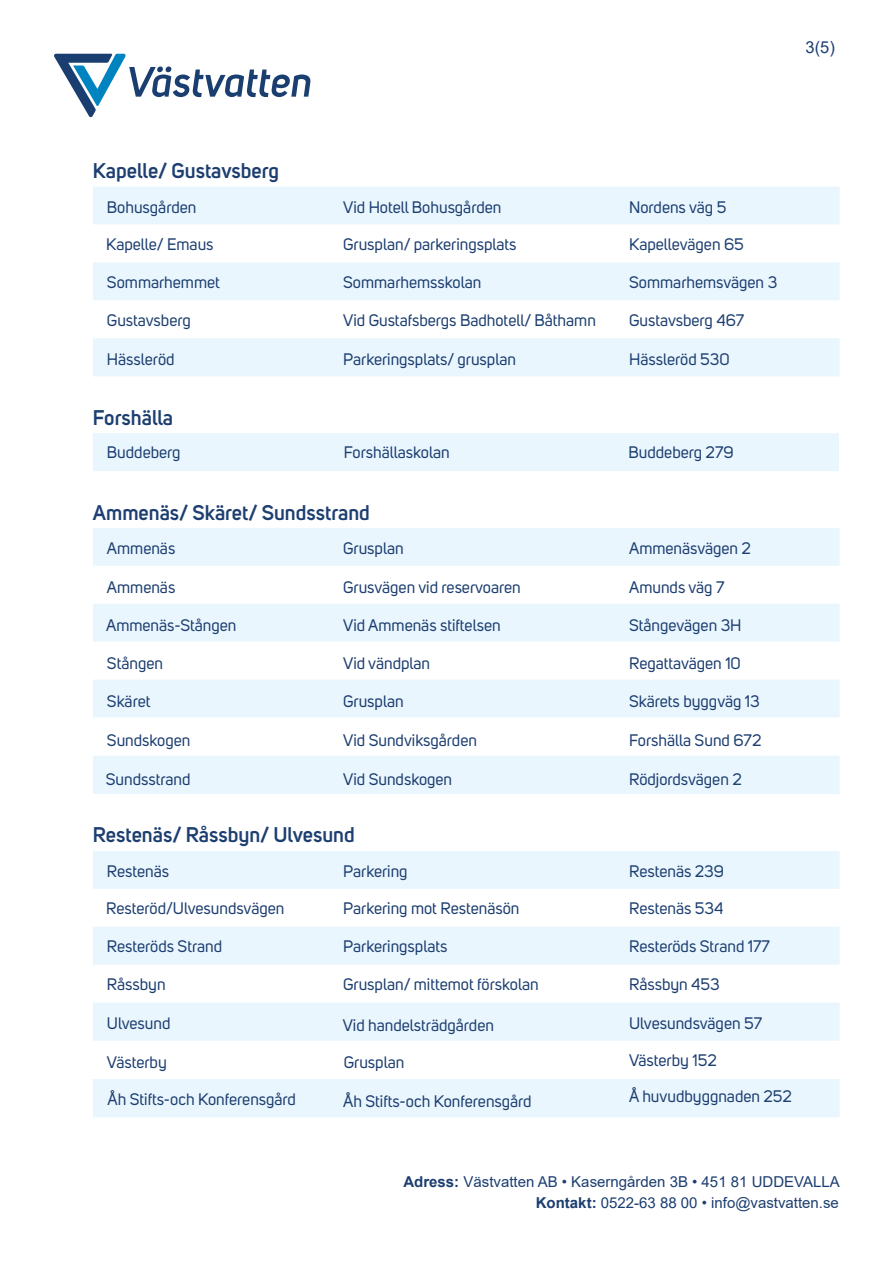
<style>
.page{position:relative;width:893px;height:1263px;background:#fff}
.page>*{position:absolute;margin:0;border:0;box-sizing:border-box;transform-origin:0 0}
.t1{font:600 21px "Uni Sans";color:#1c3e70}
.t2{font:16.5px "Uni Sans";color:#1c3e70}
.t3{font:16.5px "Arial";color:#1c3e70}
.t4{font:15px/21px "Arial";color:#1c3e70;text-align:right}
.s1{font-weight:700}
</style>
<div class="page">
<svg style="left:54px;top:54px;width:256px;height:63px"></svg>
<svg style="left:93px;top:187px;width:747px;height:189px;fill:#eaf6fe"></svg>
<div style="left:93px;top:433px;width:746px;height:38px;background:#eaf6fe"></div>
<svg style="left:93px;top:851px;width:747px;height:190px;fill:#eaf6fe"></svg>
<div style="left:93px;top:1079px;width:747px;height:38px;background:#eaf6fe"></div>
<div style="left:93px;top:528px;width:747px;height:38px;background:#eaf6fe"></div>
<div style="left:93px;top:604px;width:747px;height:38px;background:#eaf6fe"></div>
<svg style="left:93px;top:680px;width:747px;height:114px;fill:#eaf6fe"></svg>
<p class="t3" style="left:805px;top:35px;width:31px">3(5)</p>
<p class="t1" style="left:93px;top:158px;width:188px">Kapelle/ Gustavsberg</p>
<p class="t2" style="left:107px;top:197px;width:91px">Bohusgården</p>
<p class="t2" style="left:343px;top:197px;width:160px">Vid Hotell Bohusgården</p>
<p class="t2" style="left:629px;top:197px;width:99px">Nordens väg 5</p>
<p class="t2" style="left:106px;top:235px;width:109px">Kapelle/ Emaus</p>
<p class="t2" style="left:343px;top:235px;width:175px">Grusplan/ parkeringsplats</p>
<p class="t2" style="left:629px;top:235px;width:116px">Kapellevägen 65</p>
<p class="t2" style="left:107px;top:273px;width:114px">Sommarhemmet</p>
<p class="t2" style="left:343px;top:273px;width:140px">Sommarhemsskolan</p>
<p class="t2" style="left:629px;top:273px;width:150px">Sommarhemsvägen 3</p>
<p class="t2" style="left:107px;top:311px;width:85px">Gustavsberg</p>
<p class="t2" style="left:343px;top:311px;width:254px">Vid Gustafsbergs Badhotell/ Båthamn</p>
<p class="t2" style="left:629px;top:311px;width:117px">Gustavsberg 467</p>
<p class="t2" style="left:107px;top:349px;width:69px">Hässleröd</p>
<p class="t2" style="left:343px;top:349px;width:174px">Parkeringsplats/ grusplan</p>
<p class="t2" style="left:629px;top:349px;width:102px">Hässleröd 530</p>
<p class="t1" style="left:93px;top:405px;width:82px">Forshälla</p>
<p class="t2" style="left:107px;top:442px;width:75px">Buddeberg</p>
<p class="t2" style="left:344px;top:442px;width:107px">Forshällaskolan</p>
<p class="t2" style="left:628px;top:442px;width:107px">Buddeberg 279</p>
<p class="t1" style="left:93px;top:500px;width:278px">Ammenäs/ Skäret/ Sundsstrand</p>
<p class="t2" style="left:107px;top:539px;width:70px">Ammenäs</p>
<p class="t2" style="left:343px;top:539px;width:62px">Grusplan</p>
<p class="t2" style="left:629px;top:539px;width:123px">Ammenäsvägen 2</p>
<p class="t2" style="left:107px;top:578px;width:70px">Ammenäs</p>
<p class="t2" style="left:343px;top:578px;width:179px">Grusvägen vid reservoaren</p>
<p class="t2" style="left:629px;top:578px;width:97px">Amunds väg 7</p>
<p class="t2" style="left:106px;top:616px;width:132px">Ammenäs-Stången</p>
<p class="t2" style="left:343px;top:616px;width:159px">Vid Ammenäs stiftelsen</p>
<p class="t2" style="left:629px;top:616px;width:114px">Stångevägen 3H</p>
<p class="t2" style="left:107px;top:654px;width:58px">Stången</p>
<p class="t2" style="left:343px;top:654px;width:89px">Vid vändplan</p>
<p class="t2" style="left:629px;top:654px;width:113px">Regattavägen 10</p>
<p class="t2" style="left:107px;top:692px;width:45px">Skäret</p>
<p class="t2" style="left:343px;top:692px;width:62px">Grusplan</p>
<p class="t2" style="left:629px;top:692px;width:132px">Skärets byggväg 13</p>
<p class="t2" style="left:107px;top:731px;width:85px">Sundskogen</p>
<p class="t2" style="left:343px;top:731px;width:135px">Vid Sundviksgården</p>
<p class="t2" style="left:629px;top:731px;width:134px">Forshälla Sund 672</p>
<p class="t2" style="left:106px;top:770px;width:86px">Sundsstrand</p>
<p class="t2" style="left:343px;top:770px;width:111px">Vid Sundskogen</p>
<p class="t2" style="left:629px;top:770px;width:114px">Rödjordsvägen 2</p>
<p class="t1" style="left:93px;top:823px;width:263px">Restenäs/ Råssbyn/ Ulvesund</p>
<p class="t2" style="left:107px;top:862px;width:64px">Restenäs</p>
<p class="t2" style="left:343px;top:862px;width:66px">Parkering</p>
<p class="t2" style="left:629px;top:862px;width:96px">Restenäs 239</p>
<p class="t2" style="left:106px;top:899px;width:180px">Resteröd/Ulvesundsvägen</p>
<p class="t2" style="left:343px;top:899px;width:178px">Parkering mot Restenäsön</p>
<p class="t2" style="left:629px;top:899px;width:96px">Restenäs 534</p>
<p class="t2" style="left:107px;top:937px;width:117px">Resteröds Strand</p>
<p class="t2" style="left:343px;top:937px;width:106px">Parkeringsplats</p>
<p class="t2" style="left:629px;top:937px;width:142px">Resteröds Strand 177</p>
<p class="t2" style="left:107px;top:975px;width:60px">Råssbyn</p>
<p class="t2" style="left:343px;top:975px;width:197px">Grusplan/ mittemot förskolan</p>
<p class="t2" style="left:629px;top:975px;width:92px">Råssbyn 453</p>
<p class="t2" style="left:107px;top:1014px;width:65px">Ulvesund</p>
<p class="t2" style="left:343px;top:1015px;width:153px">Vid handelsträdgården</p>
<p class="t2" style="left:629px;top:1014px;width:134px">Ulvesundsvägen 57</p>
<p class="t2" style="left:107px;top:1052px;width:61px">Västerby</p>
<p class="t2" style="left:107px;top:1089px;width:190px">Åh Stifts-och Konferensgård</p>
<p class="t2" style="left:344px;top:1052px;width:62px">Grusplan</p>
<p class="t2" style="left:629px;top:1050px;width:89px">Västerby 152</p>
<p class="t2" style="left:629px;top:1087px;width:164px">Å huvudbyggnaden 252</p>
<p class="t2" style="left:343px;top:1091px;width:190px">Åh Stifts-och Konferensgård</p>
<p class="t4" style="left:403px;top:1171px;width:438px"><span class="s1">Adress:</span> Västvatten AB • Kaserngården 3B • 451 81 UDDEVALLA<br><span class="s1">Kontakt:</span> 0522-63 88 00 • info@vastvatten.se</p>
</div>
